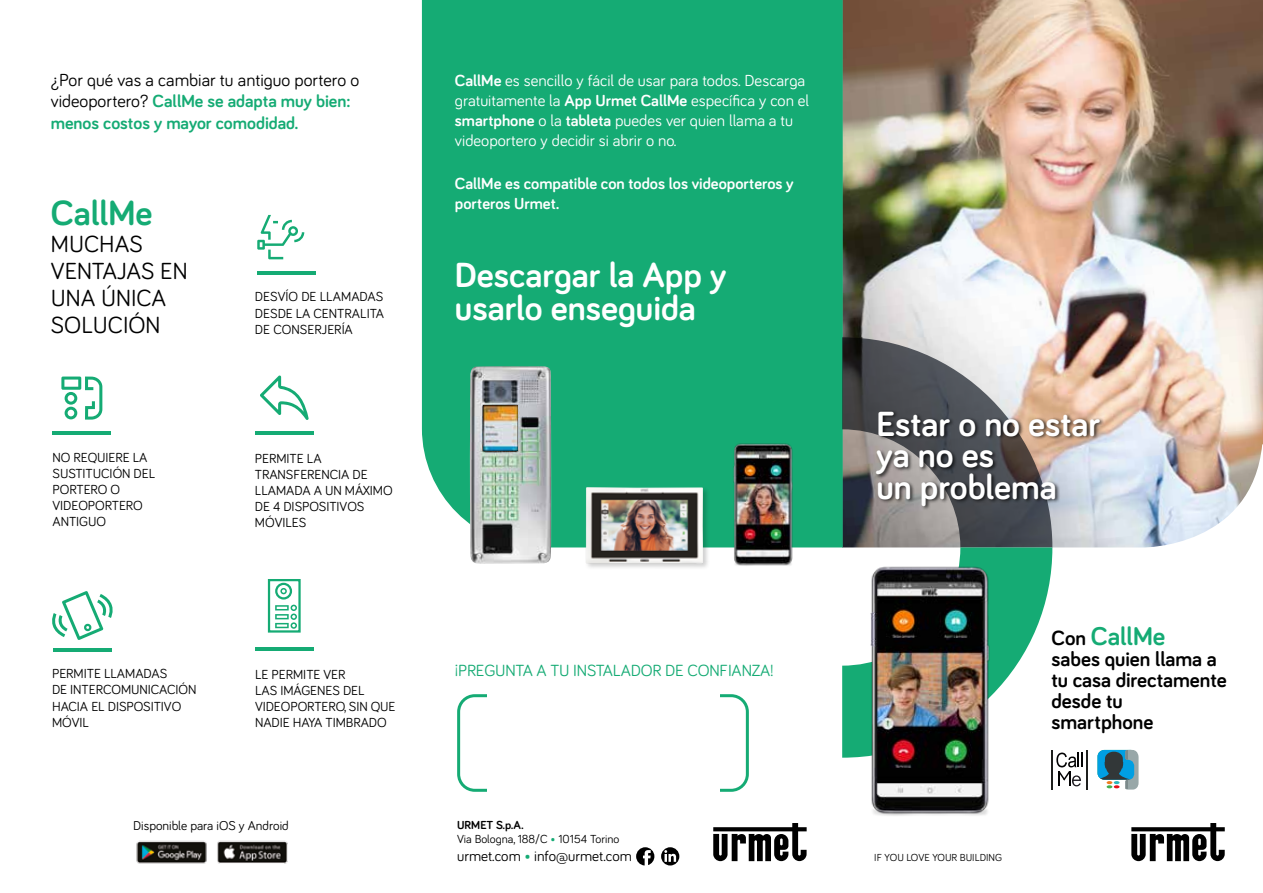
<style>
.page{position:relative;width:1263px;height:893px;background:#fff}
.page>*{position:absolute;margin:0;border:0;box-sizing:border-box;transform-origin:0 0}
.t1{font:700 36px/31.5px "Bariol";color:#fff}
.t2{font:700 36px "Bariol";color:#15ab74}
.t3{font:700 26.4px "Bariol";color:#15ab74}
.t4{font:24px/27px "Bariol";color:#000}
.t5{font:700 21.15px/21.1px "Bariol";color:#000}
.t6{font:700 18px/21.6px "Bariol";color:#15ab74}
.t7{font:16.65px "Bariol";letter-spacing:-.01em;color:#15ab74}
.t8{font:16.5px/19.8px "Bariol";color:#fff}
.t9{font:700 16.5px/19.8px "Bariol";color:#fff}
.t10{font:15px "Bariol";color:#000}
.t11{font:13.5px/16.2px "Bariol";letter-spacing:-.005em;color:#000}
.t12{font:13.2px "Bariol";color:#000}
.t13{font:12px/14.4px "Bariol";color:#000}
.t14{font:10.5px "Bariol";color:#000}
.s1{font-weight:400;color:#000}
.s2{font-weight:700}
.s3{color:#15ab74}
.s4{font-size:21.15px;color:#000}
</style>
<div class="page">
<img style="left:843px;top:0;width:420px;height:547px">
<div style="left:422px;top:0;width:421px;height:547px;background:#15ab74"></div>
<hr style="left:257px;top:271px;width:59px;height:3px;background:#15ab74">
<hr style="left:53px;top:431px;width:58px;height:3px;background:#15ab74">
<svg style="left:61px;top:377px;width:41px;height:43px"></svg>
<hr style="left:255px;top:431px;width:59px;height:3px;background:#15ab74">
<svg style="left:260px;top:375px;width:49px;height:45px"></svg>
<hr style="left:53px;top:648px;width:59px;height:3px;background:#15ab74">
<svg style="left:52px;top:591px;width:61px;height:49px"></svg>
<svg style="left:1131px;top:823px;width:94px;height:38px"></svg>
<svg style="left:713px;top:823px;width:94px;height:38px"></svg>
<img style="left:871px;top:786px;width:118px;height:30px">
<div style="left:1097px;top:750px;width:40px;height:30px;background:#009fe3;border-radius:7px"></div>
<svg style="left:1100px;top:750px;width:38px;height:40px"></svg>
<hr style="left:1051px;top:750px;width:2px;height:39px;background:#1e1f1d">
<hr style="left:1086px;top:750px;width:2px;height:39px;background:#1e1f1d">
<img style="left:842px;top:337px;width:241px;height:449px">
<div style="left:875px;top:410px;width:230px;height:101px;background:#000;opacity:.75"></div>
<img style="left:721px;top:433px;width:87px;height:133px">
<div style="left:457px;top:694px;width:292px;height:98px;border:3px solid #15ab74;border-radius:16px"></div>
<div style="left:487px;top:683px;width:232px;height:115px;background:#fff"></div>
<svg style="left:636px;top:847px;width:18px;height:18px"></svg>
<svg style="left:661px;top:847px;width:18px;height:18px"></svg>
<hr style="left:255px;top:648px;width:59px;height:3px;background:#15ab74">
<svg style="left:275px;top:605px;width:22px;height:24px"></svg>
<div style="left:275px;top:583px;width:17px;height:16px;border:2px solid #15ab74;border-radius:50%"></div>
<svg style="left:280px;top:588px;width:7px;height:6px"></svg>
<div style="left:268px;top:579px;width:33px;height:54px;border:2px solid #15ab74"></div>
<img style="left:136px;top:840px;width:152px;height:24px">
<img style="left:470px;top:366px;width:81px;height:198px">
<img style="left:483px;top:406px;width:34px;height:45px">
<div style="left:584px;top:486px;width:126px;height:85px;background:#000;opacity:.2"></div>
<img style="left:586px;top:487px;width:117px;height:76px">
<svg style="left:257px;top:215px;width:47px;height:44px"></svg>
<h3 class="t6" style="left:51px;top:68px;width:310px"><span class="s1">¿Por qué vas a cambiar tu antiguo portero o videoportero?</span> CallMe se adapta muy bien: menos costos y mayor comodidad.</h3>
<h1 class="t2" style="left:51px;top:188px;width:103px">CallMe</h1>
<h3 class="t4" style="left:51px;top:229px;width:138px">MUCHAS<br>VENTAJAS EN<br>UNA ÚNICA<br>SOLUCIÓN</h3>
<p class="t11" style="left:255px;top:288px;width:131px;text-align:justify">DESVÍO DE LLAMADAS DESDE LA CENTRALITA DE CONSERJERÍA</p>
<p class="t11" style="left:53px;top:448px;width:104px">NO REQUIERE LA<br>SUSTITUCIÓN DEL<br>PORTERO O<br>VIDEOPORTERO<br>ANTIGUO</p>
<p class="t11" style="left:255px;top:449px;width:139px">PERMITE LA<br>TRANSFERENCIA DE<br>LLAMADA A UN MÁXIMO<br>DE 4 DISPOSITIVOS<br>MÓVILES</p>
<p class="t8" style="left:455px;top:70px;width:356px"><span class="s2">CallMe</span> es sencillo y fácil de usar para todos. Descarga gratuitamente la <span class="s2">App Urmet CallMe</span> específica y con el <span class="s2">smartphone</span> o la <span class="s2">tableta</span> puedes ver quien llama a tu videoportero y decidir si abrir o no.</p>
<p class="t9" style="left:455px;top:173px;width:340px">CallMe es compatible con todos los videoporteros y porteros Urmet.</p>
<h1 class="t1" style="left:455px;top:257px;width:273px;line-height:33px">Descargar la App y usarlo enseguida</h1>
<p class="t11" style="left:52px;top:665px;width:146px">PERMITE LLAMADAS<br>DE INTERCOMUNICACIÓN<br>HACIA EL DISPOSITIVO<br>MÓVIL</p>
<p class="t11" style="left:255px;top:665px;width:92px">LE PERMITE VER</p>
<p class="t7" style="left:455px;top:659px;width:320px">¡PREGUNTA A TU INSTALADOR DE CONFIANZA!</p>
<p class="t11" style="left:255px;top:681px;width:142px">LAS IMÁGENES DEL<br>VIDEOPORTERO, SIN QUE<br>NADIE HAYA TIMBRADO</p>
<p class="t12" style="left:133px;top:816px;width:157px">Disponible para iOS y Android</p>
<p class="t13" style="left:457px;top:817px;width:164px"><span class="s2">URMET S.p.A.<br></span>Via Bologna, 188/C <span class="s3">•</span> 10154 Torino</p>
<p class="t10" style="left:457px;top:846px;width:176px">urmet.com <span class="s3">•</span> info@urmet.com</p>
<h1 class="t1" style="left:876px;top:406px;width:225px">Estar o no estar ya no es<br>un problema</h1>
<p class="t14" style="left:874px;top:851px;width:129px">IF YOU LOVE YOUR BUILDING</p>
<h2 class="t3" style="left:1051px;top:618px;width:115px"><span class="s4">Con</span> CallMe</h2>
<h3 class="t5" style="left:1051px;top:647px;width:177px">sabes quien llama a tu casa directamente desde tu smartphone</h3>
</div>
